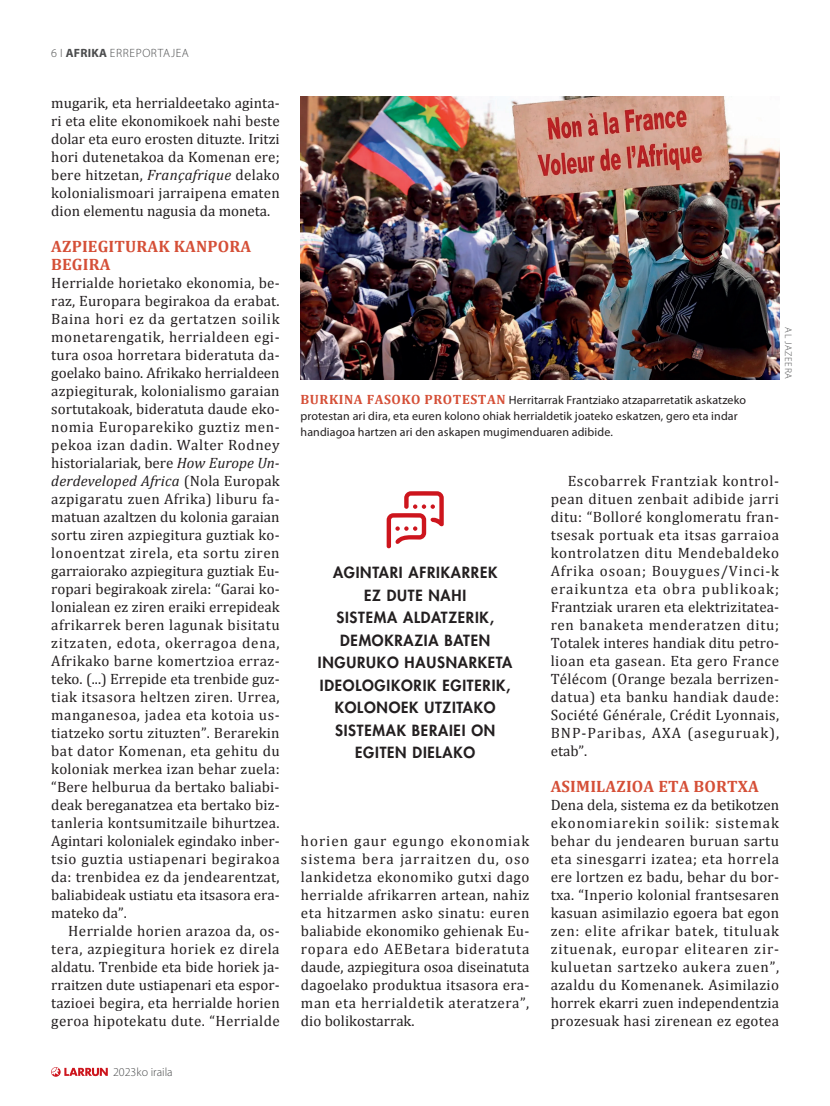
<style>
.page{position:relative;width:830px;height:1106px;background:#fff}
.page>*{position:absolute;margin:0;border:0;box-sizing:border-box;transform-origin:0 0}
.t1{font:700 16.5px/18px "Cambria";letter-spacing:.01em;color:#d54f37}
.t2{font:15px/18px "Cambria";letter-spacing:.01em;color:#231f20;text-align:justify}
.t3{font:800 15px/22.5px "Futura Std";letter-spacing:.05em;color:#231f20;text-align:center}
.t4{font:700 13.5px "Cambria";color:#d54f37}
.t5{font:12px/15.8px "Myriad Pro";letter-spacing:.01em;color:#231f20}
.t6{font:300 12px "Myriad Pro";letter-spacing:.05em;color:#4b4c4d}
.t7{font:300 12px "Myriad Pro";letter-spacing:.01em;color:#4b4c4d}
.t8{font:300 9.75px "Myriad Pro";letter-spacing:.06em;color:#4b4c4d}
.s1{font-weight:700}
.s2{font-style:italic}
</style>
<div class="page">
<svg style="left:51px;top:1067px;width:57px;height:9px"></svg>
<svg style="left:386px;top:491px;width:57px;height:57px"></svg>
<img style="left:300px;top:97px;width:478px;height:283px">
<p class="t6" style="left:51px;top:45px;width:139px">6 І <span class="s1">AFRIKA</span> ERREPORTAJEA</p>
<p class="t2" style="left:51px;top:94px;width:230px">mugarik, eta herrialdeetako aginta&shy;ri eta elite ekonomikoek nahi beste dolar eta euro erosten dituzte. Iritzi hori dutenetakoa da Komenan ere; bere hitzetan, <span class="s2">Françafrique</span> delako kolonialismoari jarraipena ematen dion elementu nagusia da moneta.</p>
<p class="t1" style="left:51px;top:237px;width:201px">AZPIEGITURAK KANPORA<br>BEGIRA</p>
<p class="t2" style="left:51px;top:274px;width:230px">Herrialde horietako ekonomia, be&shy;raz, Europara begirakoa da erabat.<br>Baina hori ez da gertatzen soilik monetarengatik, herrialdeen egi&shy;tura osoa horretara bideratuta da&shy;goelako baino. Afrikako herrialdeen azpiegiturak, kolonialismo garaian sortutakoak, bideratuta daude eko&shy;nomia Europarekiko guztiz men&shy;pekoa izan dadin. Walter Rodney historialariak, bere <span class="s2">How Europe Un&shy;derdeveloped Africa</span> (Nola Europak azpigaratu zuen Afrika) liburu fa&shy;matuan azaltzen du kolonia garaian sortu ziren azpiegitura guztiak ko&shy;lonoentzat zirela, eta sortu ziren garraiorako azpiegitura guztiak Eu&shy;ropari begirakoak zirela: “Garai ko&shy;lonialean ez ziren eraiki errepideak afrikarrek beren lagunak bisitatu zitzaten, edota, okerragoa dena, Afrikako barne komertzioa erraz&shy;teko. (...) Errepide eta trenbide guz&shy;tiak itsasora heltzen ziren. Urrea, manganesoa, jadea eta kotoia us&shy;tiatzeko sortu zituzten”. Berarekin bat dator Komenan, eta gehitu du koloniak merkea izan behar zuela: “Bere helburua da bertako baliabi&shy;deak bereganatzea eta bertako biz&shy;tanleria kontsumitzaile bihurtzea.<br>Agintari kolonialek egindako inber&shy;tsio guztia ustiapenari begirakoa da: trenbidea ez da jendearentzat, baliabideak ustiatu eta itsasora era&shy;mateko da”.</p>
<p class="t2" style="left:51px;top:922px;width:230px;text-indent:17px">Herrialde horien arazoa da, os&shy;tera, azpiegitura horiek ez direla aldatu. Trenbide eta bide horiek ja&shy;rraitzen dute ustiapenari eta espor&shy;tazioei begira, eta herrialde horien geroa hipotekatu dute. “Herrialde</p>
<p class="t7" style="left:113px;top:1065px;width:61px">2023ko iraila</p>
<p class="t4" style="left:300px;top:391px;width:10px">BURKINA</p>
<p class="t4" style="left:366px;top:391px;width:19px">FASOKO</p>
<p class="t4" style="left:424px;top:391px;width:10px">PROTESTAN</p>
<p class="t5" style="left:300px;top:392px;width:446px;text-indent:208px">Herritarrak Frantziako atzaparretatik askatzeko protestan ari dira, eta euren kolono ohiak herrialdetik joateko eskatzen, gero eta indar handiagoa hartzen ari den askapen mugimenduaren adibide.</p>
<p class="t8" style="left:794px;top:327px;width:53px;rotate:90deg">AL JAZEERA</p>
<p class="t3" style="left:318px;top:561px;width:196px">AGINTARI AFRIKARREK<br>EZ DUTE NAHI<br>SISTEMA ALDATZERIK,<br>DEMOKRAZIA BATEN<br>INGURUKO HAUSNARKETA<br>IDEOLOGIKORIK EGITERIK,<br>KOLONOEK UTZITAKO<br>SISTEMAK BE RAIEI ON<br>EGITEN DIELAKO</p>
<p class="t2" style="left:301px;top:832px;width:230px">horien gaur egungo ekonomiak sistema bera jarraitzen du, oso lankidetza ekonomiko gutxi dago herrialde afrikarren artean, nahiz eta hitzarmen asko sinatu: euren baliabide ekonomiko gehienak Eu&shy;ropara edo AEBetara bideratuta daude, azpiegitura osoa diseinatuta dagoelako produktua itsasora era&shy;man eta herrialdetik ateratzera”, dio bolikostarrak.</p>
<p class="t2" style="left:550px;top:472px;width:230px;text-indent:17px">Escobarrek Frantziak kontrol&shy;pean dituen zenbait adibide jarri ditu: “Bolloré konglomeratu fran&shy;tsesak portuak eta itsas garraioa kontrolatzen ditu Mendebaldeko Afrika osoan; Bouygues/Vinci-k eraikuntza eta obra publikoak; Frantziak uraren eta elektrizitatea&shy;ren banaketa menderatzen ditu; Totalek interes handiak ditu petro&shy;lioan eta gasean. Eta gero France Télécom (Orange bezala berrizen&shy;datua) eta banku handiak daude:<br>Société Générale, Crédit Lyonnais, BNP-Paribas, AXA (aseguruak), etab”.</p>
<p class="t1" style="left:550px;top:777px;width:210px">ASIMILAZIOA ETA BORTXA</p>
<p class="t2" style="left:550px;top:796px;width:230px">Dena dela, sistema ez da betikotzen ekonomiarekin soilik: sistemak behar du jendearen buruan sartu eta sinesgarri izatea; eta horrela ere lortzen ez badu, behar du bor&shy;txa. “Inperio kolonial frantsesaren kasuan asimilazio egoera bat egon zen: elite afrikar batek, tituluak zituenak, europar elitearen zir&shy;kuluetan sartzeko aukera zuen”, azaldu du Komenanek. Asimilazio horrek ekarri zuen independentzia prozesuak hasi zirenean ez egotea</p>
</div>
